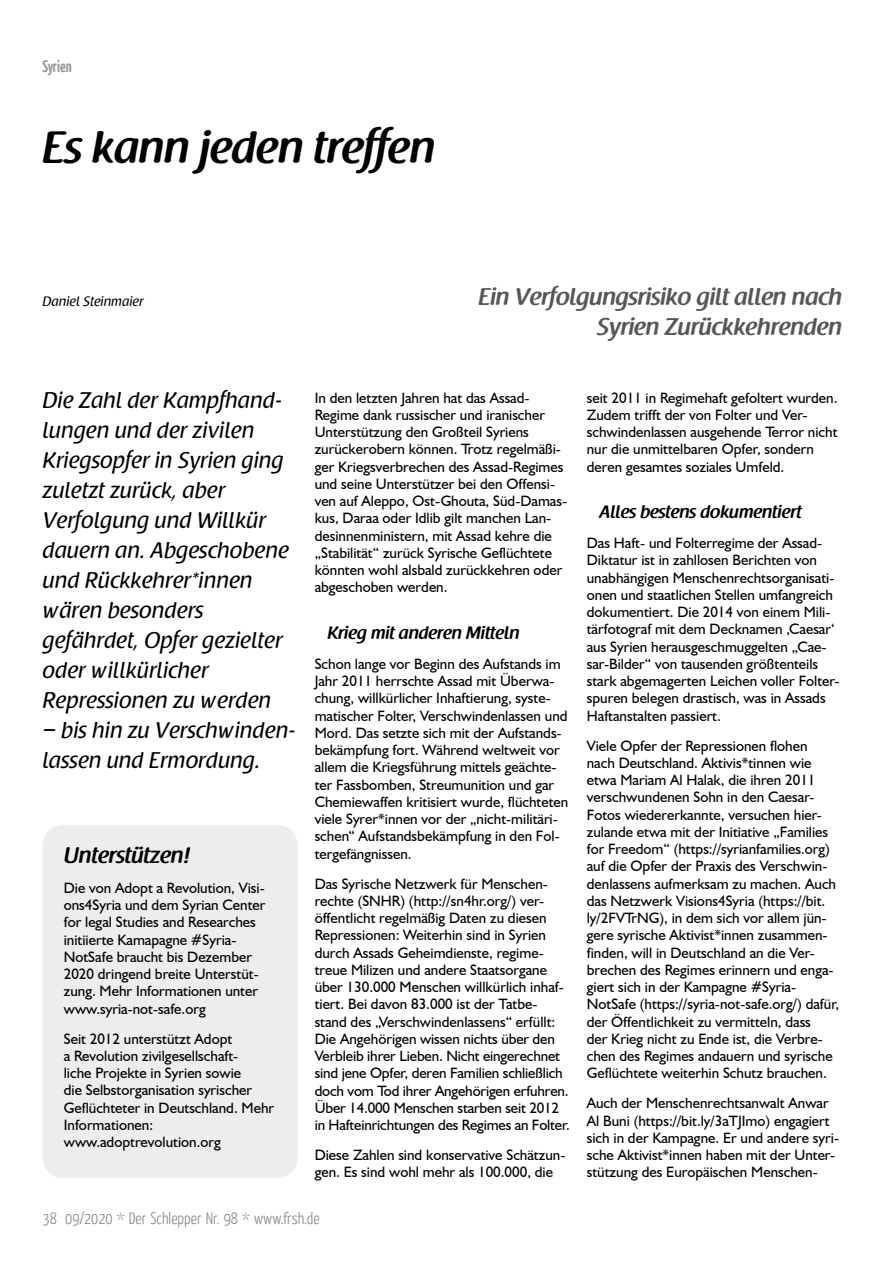
<style>
.page{position:relative;width:893px;height:1263px;background:#fff}
.page>*{position:absolute;margin:0;border:0;box-sizing:border-box;transform-origin:0 0}
.t1{font:600 45px "Raspoutine";color:#000}
.t2{font:600 24px/30px "Raspoutine";color:#575756;text-align:right}
.t3{font:22.5px/30px "Raspoutine Classic";color:#000}
.t4{font:600 22.5px "Raspoutine";color:#000}
.t5{font:600 18px "Raspoutine";color:#000}
.t6{font:300 16.5px "Yanone Kaffeesatz";color:#878787}
.t7{font:700 16.5px "Yanone Kaffeesatz";color:#575756}
.t8{font:15px/17.2px "Humanist 521 BT";color:#000}
.t9{font:13.5px "Raspoutine Classic";color:#000}
</style>
<div class="page">
<div style="left:43px;top:825px;width:255px;height:353px;background:#ededed;border-radius:21px"></div>
<p class="t7" style="left:43px;top:55px;width:31px">Syrien</p>
<h1 class="t1" style="left:43px;top:122px;width:394px">Es kann jeden treffen</h1>
<p class="t9" style="left:43px;top:294px;width:102px">Daniel Steinmaier</p>
<h2 class="t2" style="left:478px;top:282px;width:365px">Ein Verfolgungsrisiko gilt allen nach<br>Syrien Zurückkehrenden</h2>
<p class="t3" style="left:43px;top:385px;width:248px">Die Zahl der Kampfhand&shy;lungen und der zivilen<br>Kriegsopfer in Syrien ging zuletzt zurück, aber<br>Verfolgung und Willkür dauern an. Abgeschobene und Rückkehrer*innen wären besonders gefährdet, Opfer gezielter oder willkürlicher<br>Repressionen zu werden</p>
<h3 class="t3" style="left:43px;top:715px;width:254px">– bis hin zu Verschwinden&shy;lassen und Ermordung.</h3>
<h3 class="t4" style="left:64px;top:842px;width:127px">Unterstützen!</h3>
<p class="t8" style="left:64px;top:879px;width:203px">Die von Adopt a Revolution, Visi&shy;ons4Syria und dem Syrian Center for legal Studies and Researches initiierte Kamapagne #Syria-<br>NotSafe braucht bis Dezember<br>2020 dringend breite Unterstüt&shy;zung. Mehr Informationen unter www.syria-not-safe.org</p>
<p class="t8" style="left:64px;top:1029px;width:212px">Seit 2012 unterstützt Adopt<br>a Revolution zivilgesellschaft-<br>liche Projekte in Syrien sowie<br>die Selbstorganisation syrischer<br>Geflüchteter in Deutschland. Mehr<br>Informationen: www.adoptrevolution.org</p>
<p class="t8" style="left:315px;top:389px;width:254px">In den letzten Jahren hat das Assad-Regime dank russischer und iranischer Unterstützung den Großteil Syriens zurückerobern können. Trotz regelmäßi&shy;ger Kriegsverbrechen des Assad-Regimes und seine Unterstützer bei den Offensi&shy;ven auf Aleppo, Ost-Ghouta, Süd-Damas&shy;kus, Daraa oder Idlib gilt manchen Lan&shy;desinnenministern, mit Assad kehre die „Stabilität“ zurück Syrische Geflüchtete könnten wohl alsbald zurückkehren oder abgeschoben werden.</p>
<p class="t5" style="left:327px;top:623px;width:194px">Krieg mit anderen Mitteln</p>
<p class="t8" style="left:315px;top:655px;width:255px">Schon lange vor Beginn des Aufstands im Jahr 2011 herrschte Assad mit Überwa&shy;chung, willkürlicher Inhaftierung, syste&shy;matischer Folter, Verschwindenlassen und Mord. Das setzte sich mit der Aufstands&shy;bekämpfung fort. Während weltweit vor allem die Kriegsführung mittels geächte&shy;ter Fassbomben, Streumunition und gar Chemiewaffen kritisiert wurde, flüchteten viele Syrer*innen vor der „nicht-militäri&shy;schen“ Aufstandsbekämpfung in den Fol&shy;tergefängnissen.</p>
<p class="t8" style="left:315px;top:875px;width:257px">Das Syrische Netzwerk für Menschen&shy;rechte (SNHR) (http://sn4hr.org/) ver&shy;öffentlicht regelmäßig Daten zu diesen Repressionen: Weiterhin sind in Syrien durch Assads Geheimdienste, regime&shy;treue Milizen und andere Staatsorgane über 130.000 Menschen willkürlich inhaf&shy;tiert. Bei davon 83.000 ist der Tatbe&shy;stand des „Verschwindenlassens“ erfüllt:<br>Die Angehörigen wissen nichts über den Verbleib ihrer Lieben. Nicht eingerechnet sind jene Opfer, deren Familien schließlich doch vom Tod ihrer Angehörigen erfuhren.<br>Über 14.000 Menschen starben seit 2012 in Hafteinrichtungen des Regimes an Folter.</p>
<p class="t8" style="left:315px;top:1146px;width:252px">Diese Zahlen sind konservative Schätzun&shy;gen. Es sind wohl mehr als 100.000, die</p>
<p class="t6" style="left:43px;top:1208px;width:279px">38 09/2020 * Der Schlepper Nr. 98 * www.frsh.de</p>
<p class="t8" style="left:587px;top:389px;width:252px">seit 2011 in Regimehaft gefoltert wurden.<br>Zudem trifft der von Folter und Ver&shy;schwindenlassen ausgehende Terror nicht nur die unmittelbaren Opfer, sondern deren gesamtes soziales Umfeld.</p>
<p class="t5" style="left:600px;top:502px;width:204px">Alles bestens dokumentiert</p>
<p class="t8" style="left:587px;top:534px;width:254px">Das Haft- und Folterregime der Assad-Diktatur ist in zahllosen Berichten von unabhängigen Menschenrechtsorganisati&shy;onen und staatlichen Stellen umfangreich dokumentiert. Die 2014 von einem Mili&shy;tärfotograf mit dem Decknamen ‚Caesar‘ aus Syrien herausgeschmuggelten „Cae&shy;sar-Bilder“ von tausenden größtenteils stark abgemagerten Leichen voller Folter&shy;spuren belegen drastisch, was in Assads Haftanstalten passiert.</p>
<p class="t8" style="left:587px;top:737px;width:254px">Viele Opfer der Repressionen flohen nach Deutschland. Aktivis*tinnen wie etwa Mariam Al Halak, die ihren 2011 verschwundenen Sohn in den Caesar-Fotos wiedererkannte, versuchen hier&shy;zulande etwa mit der Initiative „Families for Freedom“ (https://syrianfamilies.org) auf die Opfer der Praxis des Verschwin&shy;denlassens aufmerksam zu machen. Auch das Netzwerk Visions4Syria (https://bit. ly/2FVTrNG), in dem sich vor allem jün&shy;gere syrische Aktivist*innen zusammen&shy;finden, will in Deutschland an die Ver&shy;brechen des Regimes erinnern und enga&shy;giert sich in der Kampagne #Syria-NotSafe (https://syria-not-safe.org/) dafür, der Öffentlichkeit zu vermitteln, dass<br>der Krieg nicht zu Ende ist, die Verbre&shy;chen des Regimes andauern und syrische Geflüchtete weiterhin Schutz brauchen.</p>
<p class="t8" style="left:587px;top:1094px;width:254px">Auch der Menschenrechtsanwalt Anwar Al Buni (https://bit.ly/3aTJImo) engagiert sich in der Kampagne. Er und andere syri&shy;sche Aktivist*innen haben mit der Unter&shy;stützung des Europäischen Menschen-</p>
</div>
